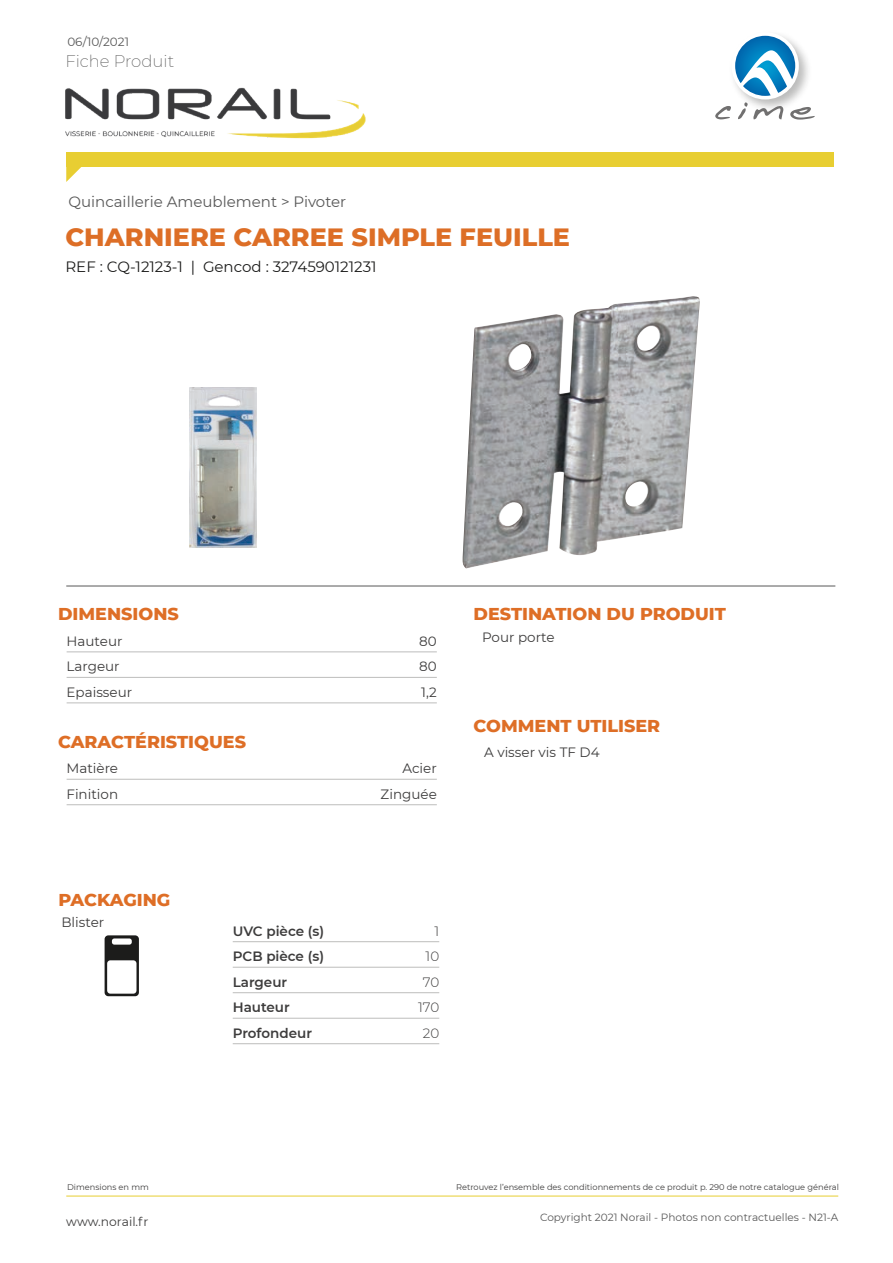
<style>
.page{position:relative;width:893px;height:1263px;background:#fff}
.page>*{position:absolute;margin:0;border:0;box-sizing:border-box;transform-origin:0 0}
.t1{font:800 25.5px "Montserrat";color:#dd6e26}
.t2{font:800 17.55px "Montserrat";color:#de6e26}
.t3{font:200 16.5px "Montserrat";color:#585858}
.t4{font:15px "Montserrat";color:#1c1c1b}
.t5{font:15px "Montserrat";color:#585858}
.t6{font:13.5px "Montserrat";color:#3d3c3c}
.t7{font:600 13.5px "Montserrat";color:#3d3c3c}
.t8{font:300 13.5px "Montserrat";letter-spacing:-.005em;color:#3d3c3c}
.t9{font:12.3px "Montserrat";color:#3d3c3c}
.t10{font:12px "Montserrat";color:#585858}
.t11{font:10.5px "Montserrat";color:#585858}
.t12{font:8.25px "Montserrat";color:#3d3c3c}
</style>
<div class="page">
<div style="left:66px;top:152px;width:767px;height:15px;background:#e8ce32"></div>
<svg style="left:66px;top:167px;width:15px;height:15px"></svg>
<img style="left:65px;top:87px;width:301px;height:52px">
<hr style="left:66px;top:586px;width:769px;height:1px;background:#585858">
<hr style="left:66px;top:1196px;width:772px;height:1px;background:#e8ce32">
<img style="left:733px;top:35px;width:75px;height:77px">
<div style="left:731px;top:32px;width:68px;height:67px;background:#fff;border-radius:50%"></div>
<svg style="left:735px;top:36px;width:60px;height:60px"></svg>
<svg style="left:715px;top:106px;width:16px;height:13px"></svg>
<svg style="left:738px;top:102px;width:45px;height:17px"></svg>
<svg style="left:790px;top:107px;width:25px;height:13px"></svg>
<hr style="left:67px;top:651px;width:370px;height:1px;background:#bdbdbc">
<hr style="left:67px;top:677px;width:370px;height:1px;background:#bdbdbc">
<hr style="left:67px;top:702px;width:370px;height:1px;background:#bdbdbc">
<hr style="left:67px;top:779px;width:370px;height:1px;background:#bdbdbc">
<hr style="left:67px;top:804px;width:370px;height:1px;background:#bdbdbc">
<hr style="left:233px;top:941px;width:206px;height:1px;background:#bdbdbc">
<hr style="left:233px;top:967px;width:206px;height:1px;background:#bdbdbc">
<hr style="left:233px;top:992px;width:206px;height:1px;background:#bdbdbc">
<hr style="left:233px;top:1018px;width:206px;height:1px;background:#bdbdbc">
<hr style="left:233px;top:1043px;width:206px;height:1px;background:#bdbdbc">
<svg style="left:105px;top:935px;width:34px;height:61px"></svg>
<img style="left:463px;top:296px;width:237px;height:273px">
<img style="left:189px;top:387px;width:67px;height:160px">
<h3 class="t10" style="left:67px;top:33px;width:63px">06/10/2021</h3>
<h3 class="t3" style="left:65px;top:50px;width:110px">Fiche Produit</h3>
<p class="t5" style="left:68px;top:192px;width:279px">Quincaillerie Ameublement &gt; Pivoter</p>
<p class="t1" style="left:65px;top:219px;width:506px">CHARNIERE CARREE SIMPLE FEUILLE</p>
<p class="t4" style="left:65px;top:256px;width:313px">REF : CQ-12123-1 | Gencod : 3274590121231</p>
<p class="t2" style="left:58px;top:601px;width:122px">DIMENSIONS</p>
<p class="t6" style="left:67px;top:632px;width:57px">Hauteur</p>
<p class="t6" style="left:419px;top:632px;width:19px">80</p>
<p class="t6" style="left:67px;top:657px;width:55px">Largeur</p>
<p class="t6" style="left:419px;top:657px;width:19px">80</p>
<p class="t6" style="left:67px;top:683px;width:67px">Epaisseur</p>
<p class="t6" style="left:421px;top:683px;width:17px">1,2</p>
<p class="t2" style="left:58px;top:729px;width:189px">CARACTÉRISTIQUES</p>
<p class="t6" style="left:67px;top:759px;width:53px">Matière</p>
<p class="t6" style="left:402px;top:759px;width:36px">Acier</p>
<p class="t6" style="left:67px;top:785px;width:53px">Finition</p>
<p class="t6" style="left:381px;top:785px;width:58px">Zinguée</p>
<p class="t2" style="left:474px;top:601px;width:254px">DESTINATION DU PRODUIT</p>
<p class="t6" style="left:482px;top:628px;width:74px">Pour porte</p>
<p class="t2" style="left:474px;top:712px;width:188px">COMMENT UTILISER</p>
<p class="t6" style="left:484px;top:743px;width:117px">A visser vis TF D4</p>
<p class="t2" style="left:58px;top:887px;width:114px">PACKAGING</p>
<p class="t6" style="left:61px;top:913px;width:44px">Blister</p>
<p class="t7" style="left:233px;top:921px;width:93px">UVC pièce (s)</p>
<p class="t8" style="left:434px;top:922px;width:6px">1</p>
<p class="t7" style="left:233px;top:947px;width:93px">PCB pièce (s)</p>
<p class="t8" style="left:426px;top:947px;width:15px">10</p>
<p class="t7" style="left:233px;top:972px;width:56px">Largeur</p>
<p class="t8" style="left:423px;top:973px;width:18px">70</p>
<p class="t7" style="left:233px;top:998px;width:59px">Hauteur</p>
<p class="t8" style="left:418px;top:998px;width:23px">170</p>
<p class="t7" style="left:233px;top:1023px;width:81px">Profondeur</p>
<p class="t8" style="left:423px;top:1024px;width:18px">20</p>
<p class="t12" style="left:67px;top:1182px;width:83px">Dimensions en mm</p>
<p class="t12" style="left:456px;top:1182px;width:384px">Retrouvez l’ensemble des conditionnements de ce produit p. 290 de notre catalogue général</p>
<h3 class="t9" style="left:66px;top:1213px;width:84px">www.norail.fr</h3>
<p class="t11" style="left:540px;top:1209px;width:300px">Copyright 2021 Norail - Photos non contractuelles - N21-A</p>
</div>
